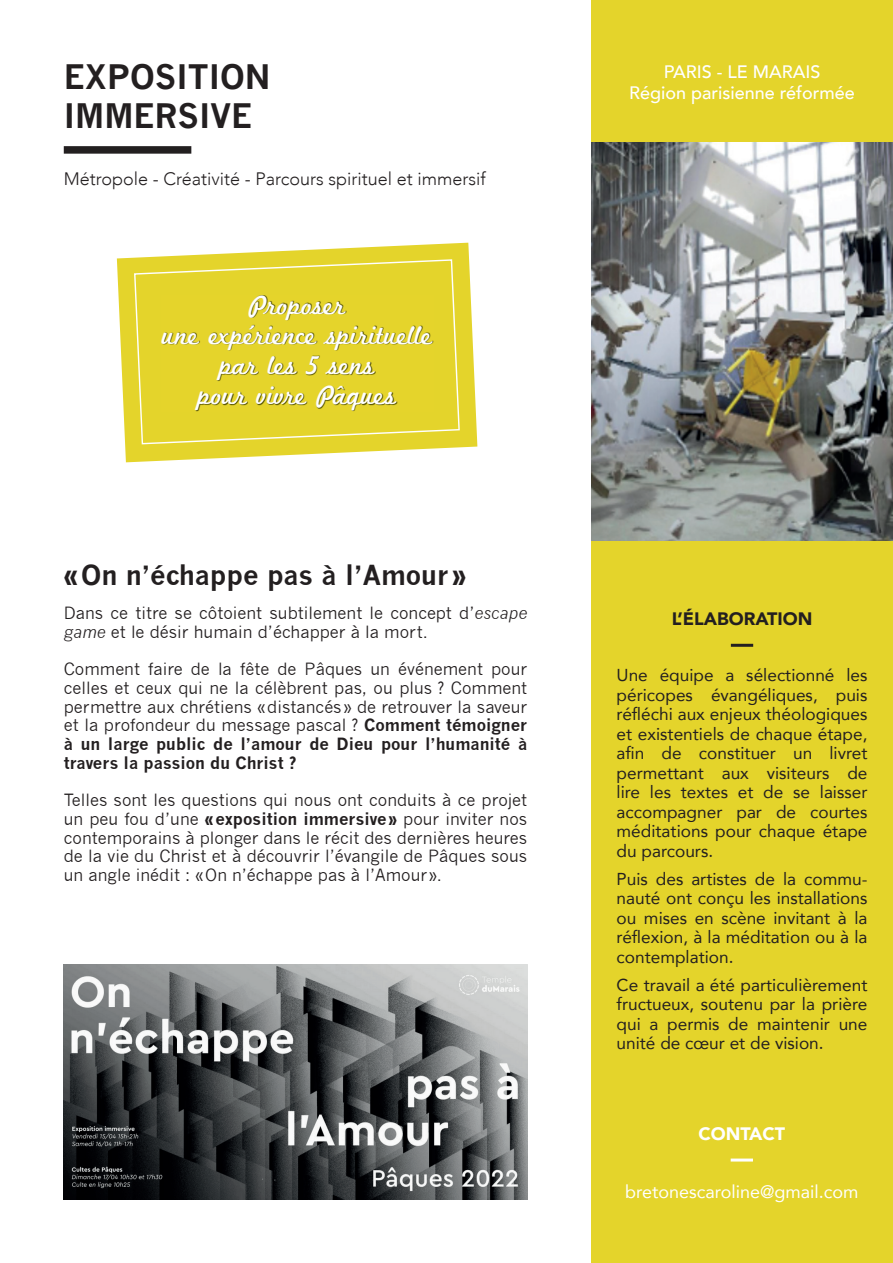
<style>
.page{position:relative;width:893px;height:1263px;background:#fff}
.page>*{position:absolute;margin:0;border:0;box-sizing:border-box;transform-origin:0 0}
.t1{font:700 33px/39.6px "News Gothic";color:#231f20}
.t2{font:27px/30px "Marketing Script";color:#fff;text-align:center}
.t3{font:700 27px "News Gothic";color:#231f20}
.t4{font:300 18px "Avenir";color:#231f20}
.t5{font:500 18px/21.6px "Avenir";color:#fff;text-align:center}
.t6{font:18px "Avenir";color:#fff}
.t7{font:900 18px "Avenir";color:#231f20}
.t8{font:900 18px "Avenir";color:#fff}
.t9{font:17.25px/19.5px "Avenir";color:#231f20;text-align:justify}
.t10{font:16.5px/18.8px "News Gothic";color:#231f20;text-align:justify}
.s1{font-style:italic}
.s2{font-weight:700}
</style>
<div class="page">
<svg style="left:117px;top:243px;width:360px;height:219px;fill:#e4d42b"></svg>
<div style="left:591px;top:0;width:302px;height:1263px;background:#e4d42b"></div>
<hr style="left:731px;top:644px;width:22px;height:3px;background:#231f20">
<div style="left:64px;top:146px;width:127px;height:8px;background:#231f20"></div>
<img style="left:591px;top:143px;width:302px;height:398px">
<hr style="left:731px;top:1158px;width:22px;height:3px;background:#fff">
<svg style="left:133px;top:258px;width:328px;height:187px"></svg>
<img style="left:64px;top:964px;width:463px;height:235px">
<h1 class="t1" style="left:64px;top:56px;width:208px">EXPOSITION<br>IMMERSIVE</h1>
<p class="t4" style="left:64px;top:168px;width:424px">Métropole - Créativité - Parcours spirituel et immersif</p>
<h2 class="t2" style="left:162px;top:292px;width:272px">Proposer<br>une expérience spirituelle par les 5 sens<br>pour vivre Pâques</h2>
<h2 class="t3" style="left:64px;top:559px;width:404px">« On n’échappe pas à l’Amour »</h2>
<p class="t10" style="left:64px;top:603px;width:465px">Dans ce titre se côtoient subtilement le concept d’<span class="s1">escape game</span> et le désir humain d’échapper à la mort.</p>
<p class="t10" style="left:64px;top:660px;width:465px">Comment faire de la fête de Pâques un événement pour celles et ceux qui ne la célèbrent pas, ou plus ? Comment permettre aux chrétiens « distancés » de retrouver la saveur et la profondeur du message pascal ? <span class="s2">Comment témoigner à un large public de l’amour de Dieu pour l’humanité à travers la passion du Christ ?</span></p>
<p class="t10" style="left:64px;top:791px;width:465px">Telles sont les questions qui nous ont conduits à ce projet un peu fou d’une <span class="s2">«exposition immersive»</span> pour inviter nos contemporains à plonger dans le récit des dernières heures de la vie du Christ et à découvrir l’évangile de Pâques sous un angle inédit : « On n’échappe pas à l’Amour ».</p>
<p class="t5" style="left:629px;top:59px;width:227px">PARIS - LE MARAIS<br>Région parisienne réformée</p>
<p class="t7" style="left:672px;top:603px;width:142px">L’ÉLABORATION</p>
<p class="t9" style="left:617px;top:665px;width:252px">Une équipe a sélectionné les péricopes évangéliques, puis réfléchi aux enjeux théologiques et existentiels de chaque étape, afin de constituer un livret permettant aux visiteurs de lire les textes et de se laisser accompagner par de courtes méditations pour chaque étape du parcours.</p>
<p class="t9" style="left:617px;top:868px;width:252px">Puis des artistes de la commu&shy;nauté ont conçu les installations ou mises en scène invitant à la réflexion, à la méditation ou à la contem plation.</p>
<p class="t9" style="left:617px;top:974px;width:252px">Ce travail a été particulièrement fructueux, soutenu par la prière qui a permis de maintenir une unité de cœur et de vision.</p>
<p class="t8" style="left:698px;top:1118px;width:88px">CONTACT</p>
<p class="t6" style="left:625px;top:1177px;width:235px">bretonescaroline@gmail.com</p>
</div>
